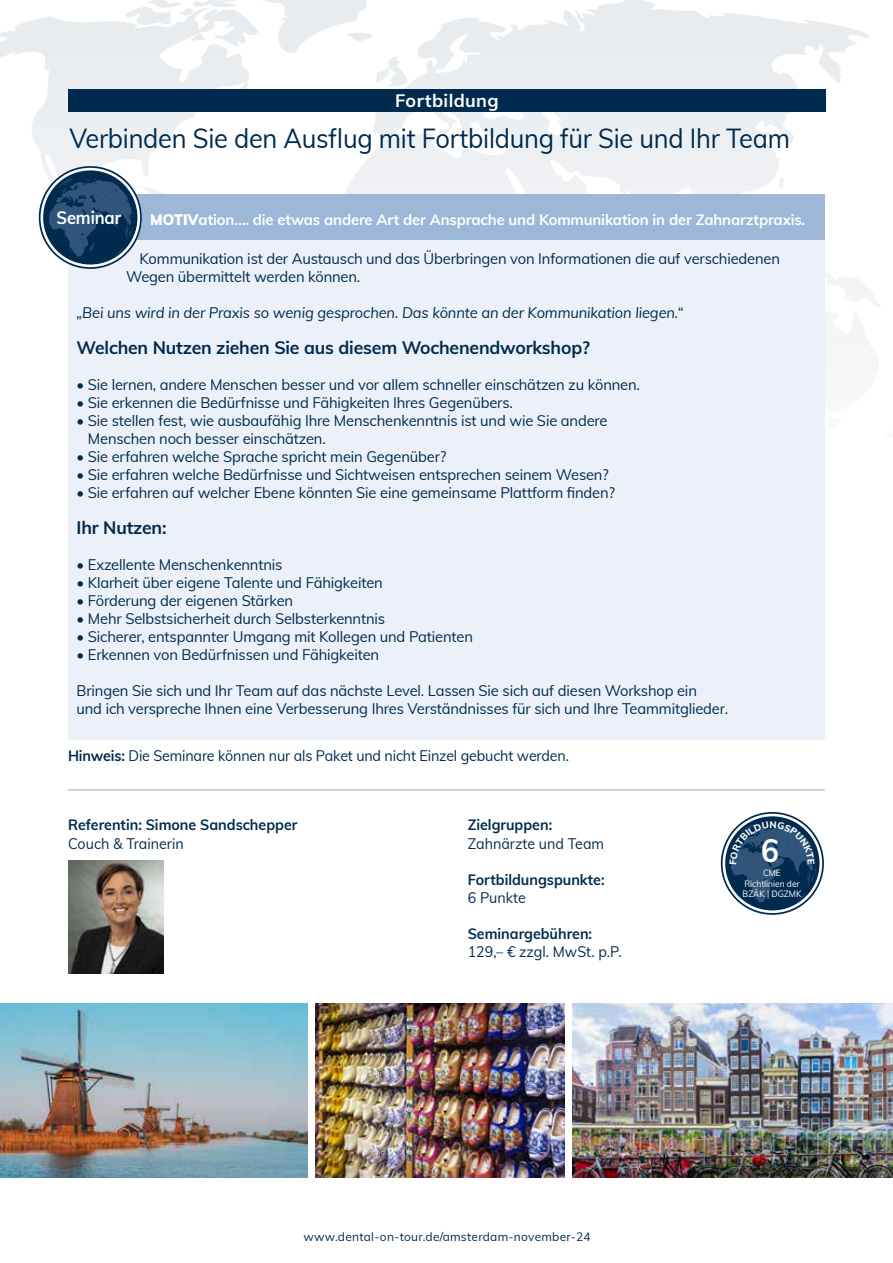
<style>
.page{position:relative;width:893px;height:1263px;background:#fff}
.page>*{position:absolute;margin:0;border:0;box-sizing:border-box;transform-origin:0 0}
.t1{font:700 32.4px "Muli";color:#fff;scale:.92 1}
.t2{font:27px "Muli";letter-spacing:-.01em;color:#002b4e;scale:.94 1}
.t3{font:700 18px "Muli";letter-spacing:-.01em;color:#002b4e}
.t4{font:700 18px "Muli";letter-spacing:.02em;color:#fff}
.t5{font:700 18px "Muli";letter-spacing:-.01em;color:#fff;scale:.92 1}
.t6{font:15px/18px "Muli";letter-spacing:-.01em;color:#002b4e}
.t7{font:15px "Muli";letter-spacing:-.01em;color:#002b4e;scale:.95 1}
.t8{font:700 15px "Muli";letter-spacing:-.01em;color:#fff}
.t9{font:700 15px "Muli";color:#002b4e;scale:.95 1}
.t10{font:italic 15px "Muli";letter-spacing:-.01em;color:#002b4e}
.t11{font:12px "Muli";letter-spacing:.02em;color:#002b4e}
.t12{font:9px/10.8px "Muli";color:#fff;text-align:center;scale:.94 1}
.s1{font-weight:900}
.s2{font-weight:700}
</style>
<div class="page">
<svg style="left:0;top:0;width:881px;height:346px"></svg>
<div style="left:68px;top:89px;width:758px;height:23px;background:#002b4e"></div>
<img style="left:573px;top:1003px;width:320px;height:175px">
<img style="left:0;top:1003px;width:307px;height:175px">
<img style="left:315px;top:1003px;width:249px;height:175px">
<div style="left:68px;top:240px;width:757px;height:500px;background:#ecf0f8"></div>
<div style="left:68px;top:194px;width:757px;height:46px;background:#9cb7d8"></div>
<svg style="left:40px;top:167px;width:101px;height:101px"></svg>
<div style="left:39px;top:166px;width:103px;height:103px;border:2px solid #002b4e;border-radius:50%"></div>
<div style="left:43px;top:170px;width:94px;height:95px;background:#002b4e;border-radius:50%"></div>
<svg style="left:49px;top:178px;width:85px;height:79px"></svg>
<svg style="left:722px;top:813px;width:101px;height:101px"></svg>
<div style="left:721px;top:812px;width:103px;height:103px;border:2px solid #002b4e;border-radius:50%"></div>
<div style="left:725px;top:816px;width:94px;height:94px;background:#002b4e;border-radius:50%"></div>
<img style="left:68px;top:860px;width:95px;height:114px">
<hr style="left:68px;top:789px;width:757px;height:1px;background:#002b4e">
<svg style="left:729px;top:821px;width:87px;height:82px"></svg>
<p class="t4" style="left:395px;top:88px;width:105px">Fortbildung</p>
<h2 class="t2" style="left:69px;top:119px;width:768px">Verbinden Sie den Ausflug mit Fortbildung für Sie und Ihr Team</h2>
<p class="t5" style="left:57px;top:204px;width:72px">Seminar</p>
<p class="t8" style="left:150px;top:208px;width:657px"><span class="s1">MOTIV</span>ation…. die etwas andere Art der Ansprache und Kommunikation in der Zahnarztpraxis.</p>
<p class="t6" style="left:126px;top:248px;width:655px;text-indent:13px">Kommunikation ist der Austausch und das Überbringen von Informationen die auf verschiedenen<br>Wegen übermittelt werden können.</p>
<p class="t10" style="left:77px;top:301px;width:608px">„Bei uns wird in der Praxis so wenig gesprochen. Das könnte an der Kommunikation liegen.“</p>
<p class="t3" style="left:77px;top:334px;width:515px">Welchen Nutzen ziehen Sie aus diesem Wochenendworkshop?</p>
<p class="t6" style="left:77px;top:374px;width:565px">• Sie lernen, andere Menschen besser und vor allem schneller einschätzen zu können.</p>
<p class="t6" style="left:77px;top:392px;width:438px">• Sie erkennen die Bedürfnisse und Fähigkeiten Ihres Gegenübers.</p>
<p class="t6" style="left:88px;top:410px;width:521px;text-indent:-11px">• Sie stellen fest, wie ausbaufähig Ihre Menschenkenntnis ist und wie Sie andere<br>Menschen noch besser einschätzen.</p>
<p class="t6" style="left:77px;top:446px;width:371px">• Sie erfahren welche Sprache spricht mein Gegenüber?</p>
<p class="t6" style="left:77px;top:464px;width:534px">• Sie erfahren welche Bedürfnisse und Sichtweisen entsprechen seinem Wesen?</p>
<p class="t6" style="left:77px;top:482px;width:540px">• Sie erfahren auf welcher Ebene könnten Sie eine gemeinsame Plattform finden?</p>
<p class="t3" style="left:77px;top:514px;width:91px">Ihr Nutzen:</p>
<p class="t6" style="left:77px;top:554px;width:207px">• Exzellente Menschenkenntnis</p>
<p class="t6" style="left:77px;top:572px;width:308px">• Klarheit über eigene Talente und Fähigkeiten</p>
<p class="t6" style="left:77px;top:590px;width:218px">• Förderung der eigenen Stärken</p>
<p class="t6" style="left:77px;top:608px;width:310px">• Mehr Selbstsicherheit durch Selbsterkenntnis</p>
<p class="t6" style="left:77px;top:626px;width:398px">• Sicherer, entspannter Umgang mit Kollegen und Patienten</p>
<p class="t6" style="left:77px;top:644px;width:304px">• Erkennen von Bedürfnissen und Fähigkeiten</p>
<p class="t6" style="left:77px;top:680px;width:653px">Bringen Sie sich und Ihr Team auf das nächste Level. Lassen Sie sich auf diesen Workshop ein<br>und ich verspreche Ihnen eine Verbesserung Ihres Verständnisses für sich und Ihre Teammitglieder.</p>
<p class="t7" style="left:68px;top:744px;width:529px"><span class="s2">Hinweis:</span> Die Seminare können nur als Paket und nicht Einzel gebucht werden.</p>
<p class="t9" style="left:68px;top:814px;width:243px">Referentin: Simone Sandschepper</p>
<p class="t7" style="left:68px;top:832px;width:123px">Couch &amp; Trainerin</p>
<p class="t9" style="left:468px;top:814px;width:90px">Zielgruppen:</p>
<p class="t7" style="left:468px;top:832px;width:145px">Zahnärzte und Team</p>
<p class="t9" style="left:468px;top:868px;width:146px">Fortbildungspunkte:</p>
<p class="t7" style="left:468px;top:886px;width:63px">6 Punkte</p>
<p class="t9" style="left:468px;top:922px;width:132px">Seminargebühren:</p>
<p class="t7" style="left:468px;top:940px;width:164px">129,– € zzgl. MwSt. p.P.</p>
<p class="t11" style="left:304px;top:1228px;width:289px">www.dental-on-tour.de/amsterdam-november-24</p>
<h1 class="t1" style="left:761px;top:827px;width:21px">6</h1>
<p class="t12" style="left:743px;top:867px;width:64px">CME<br>Richtlinien der<br>BZÄK | DGZMK</p>
</div>
